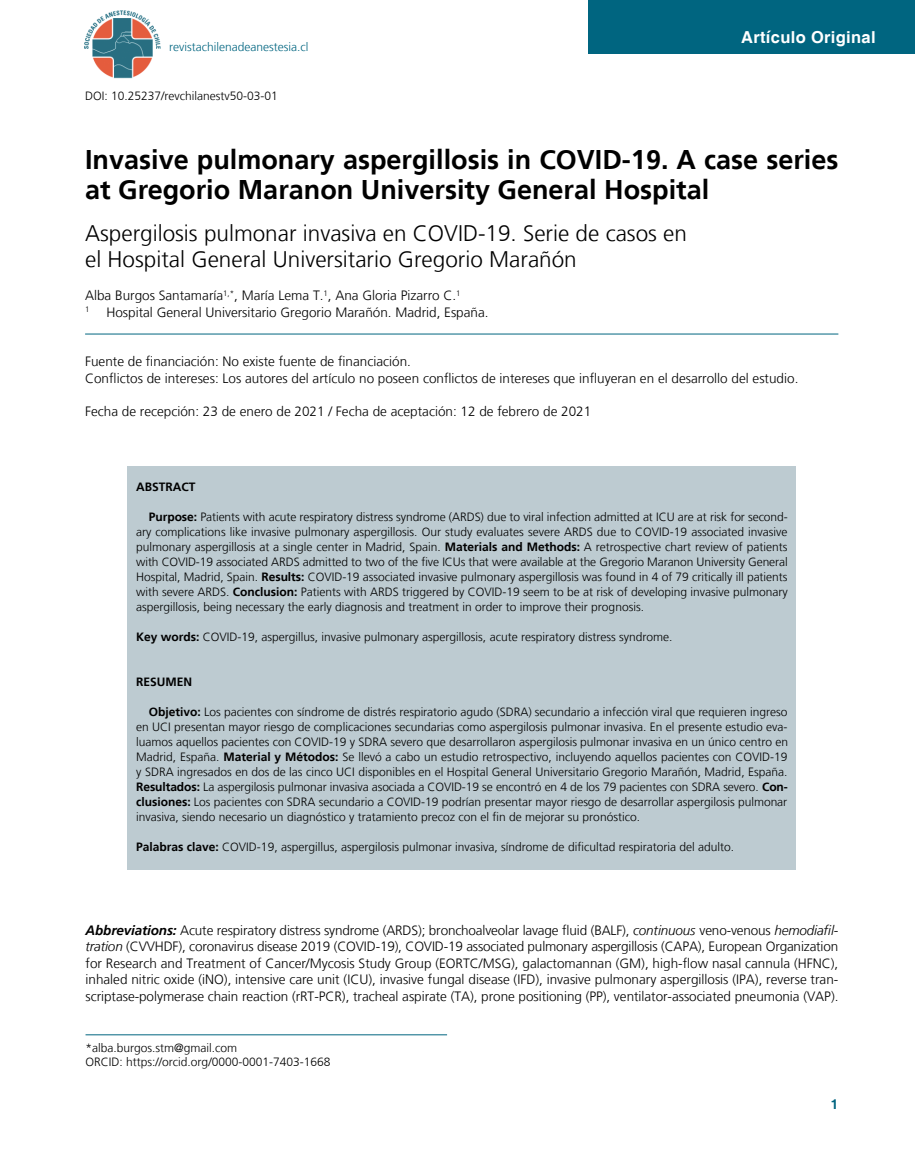
<style>
.page{position:relative;width:915px;height:1170px;background:#fff}
.page>*{position:absolute;margin:0;border:0;box-sizing:border-box;transform-origin:0 0}
.t1{font:700 27px/30px "Frutiger LT";color:#000}
.t2{font:300 22.5px/25.5px "Frutiger LT";color:#000}
.t3{font:700 16.5px "Helvetica";letter-spacing:.02em;color:#fff}
.t4{font:300 13.5px/16.5px "Frutiger LT";color:#000}
.t5{font:700 13.5px "Helvetica";color:#006580}
.t6{font:300 12px/15px "Frutiger LT";color:#000;text-align:justify}
.t7{font:300 12px "Frutiger LT";color:#006580}
.t8{font:700 12px "Frutiger LT";color:#000}
.t9{font:300 7.8px "Frutiger LT";color:#000}
.s1{font-weight:700}
.s2{font-weight:700;font-style:italic}
.s3{font-style:italic}
</style>
<div class="page">
<div style="left:588px;top:0;width:326px;height:54px;background:#006580"></div>
<div style="left:128px;top:466px;width:667px;height:404px;background:#bdcbd1"></div>
<hr style="left:85px;top:333px;width:753px;height:1px;background:#006580">
<hr style="left:85px;top:1034px;width:362px;height:1px;background:#006580">
<img style="left:85px;top:10px;width:76px;height:69px">
<p class="t7" style="left:169px;top:40px;width:141px">revistachilenadeanestesia.cl</p>
<p class="t6" style="left:85px;top:89px;width:194px">DOI: 10.25237/revchilanestv50-03-01</p>
<h3 class="t3" style="left:740px;top:27px;width:136px">Artículo Original</h3>
<h1 class="t1" style="left:85px;top:144px;width:754px">Invasive pulmonary aspergillosis in COVID-19. A case series at Gregorio Maranon University General Hospital</h1>
<h2 class="t2" style="left:85px;top:221px;width:603px">Aspergilosis pulmonar invasiva en COVID-19. Serie de casos en el Hospital General Universitario Gregorio Marañón</h2>
<p class="t4" style="left:85px;top:287px;width:377px">Alba Burgos Santamaría<sup>1,*</sup>, María Lema T.<sup>1</sup>, Ana Gloria Pizarro C.<sup>1</sup></p>
<p class="t9" style="left:85px;top:305px;width:6px">1</p>
<p class="t4" style="left:106px;top:304px;width:383px">Hospital General Universitario Gregorio Marañón. Madrid, España.</p>
<p class="t4" style="left:85px;top:353px;width:714px">Fuente de financiación: No existe fuente de financiación.<br>Conflictos de intereses: Los autores del artículo no poseen conflictos de intereses que influyeran en el desarrollo del estudio.</p>
<p class="t4" style="left:85px;top:403px;width:507px">Fecha de recepción: 23 de enero de 2021 / Fecha de aceptación: 12 de febrero de 2021</p>
<p class="t8" style="left:136px;top:480px;width:61px">ABSTRACT</p>
<p class="t6" style="left:136px;top:509px;width:653px;text-indent:13px"><span class="s1">Purpose:</span> Patients with acute respiratory distress syndrome (ARDS) due to viral infection admitted at ICU are at risk for second&shy;ary complications like invasive pulmonary aspergillosis. Our study evaluates severe ARDS due to COVID-19 associated invasive pulmonary aspergillosis at a single center in Madrid, Spain. <span class="s1">Materials and Methods:</span> A retrospective chart review of patients with COVID-19 associated ARDS admitted to two of the five ICUs that were available at the Gregorio Maranon University General Hospital, Madrid, Spain. <span class="s1">Results:</span> COVID-19 associated invasive pulmonary aspergillosis was found in 4 of 79 critically ill patients with severe ARDS. <span class="s1">Conclusion:</span> Patients with ARDS triggered by COVID-19 seem to be at risk of developing invasive pulmonary aspergillosis, being necessary the early diagnosis and treatment in order to improve their prognosis.</p>
<p class="t6" style="left:136px;top:629px;width:537px"><span class="s1">Key words:</span> COVID-19, aspergillus, invasive pulmonary aspergillosis, acute respiratory distress syndrome.</p>
<p class="t8" style="left:136px;top:675px;width:58px">RESUMEN</p>
<p class="t6" style="left:136px;top:704px;width:653px;text-indent:13px"><span class="s1">Objetivo:</span> Los pacientes con síndrome de distrés respiratorio agudo (SDRA) secundario a infección viral que requieren ingreso en UCI presentan mayor riesgo de complicaciones secundarias como aspergilosis pulmonar invasiva. En el presente estudio eva&shy;luamos aquellos pacientes con COVID-19 y SDRA severo que desarrollaron aspergilosis pulmonar invasiva en un único centro en Madrid, España. <span class="s1">Material y Métodos:</span> Se llevó a cabo un estudio retrospectivo, incluyendo aquellos pacientes con COVID-19 y SDRA ingresados en dos de las cinco UCI disponibles en el Hospital General Universitario Gregorio Marañón, Madrid, España.<br><span class="s1">Resultados:</span> La aspergilosis pulmonar invasiva asociada a COVID-19 se encontró en 4 de los 79 pacientes con SDRA severo. <span class="s1">Con&shy;clusiones:</span> Los pacientes con SDRA secundario a COVID-19 podrían presentar mayor riesgo de desarrollar aspergilosis pulmonar invasiva, siendo necesario un diagnóstico y tratamiento precoz con el fin de mejorar su pronóstico.</p>
<p class="t6" style="left:136px;top:839px;width:599px"><span class="s1">Palabras clave:</span> COVID-19, aspergillus, aspergilosis pulmonar invasiva, síndrome de dificultad respiratoria del adulto.</p>
<p class="t4" style="left:85px;top:921px;width:754px;text-align:justify"><span class="s2">Abbreviations:</span> Acute respiratory distress syndrome (ARDS); bronchoalveolar lavage fluid (BALF), <span class="s3">continuous</span> veno-venous <span class="s3">hemodiafil&shy;tration</span> (CVVHDF), coronavirus disease 2019 (COVID-19), COVID-19 associated pulmonary aspergillosis (CAPA), European Organization for Research and Treatment of Cancer/Mycosis Study Group (EORTC/MSG), galactomannan (GM), high-flow nasal cannula (HFNC), inhaled nitric oxide (iNO), intensive care unit (ICU), invasive fungal disease (IFD), invasive pulmonary aspergillosis (IPA), reverse tran&shy;scriptase-polymerase chain reaction (rRT-PCR), tracheal aspirate (TA), prone positioning (PP), ventilator-associated pneumonia (VAP).</p>
<p class="t6" style="left:85px;top:1041px;width:246px;line-height:13.5px">*alba.burgos.stm@gmail.com<br>o rcid : https://orcid.org/0000-0001-7403-1668</p>
<p class="t5" style="left:830px;top:1095px;width:9px">1</p>
</div>
